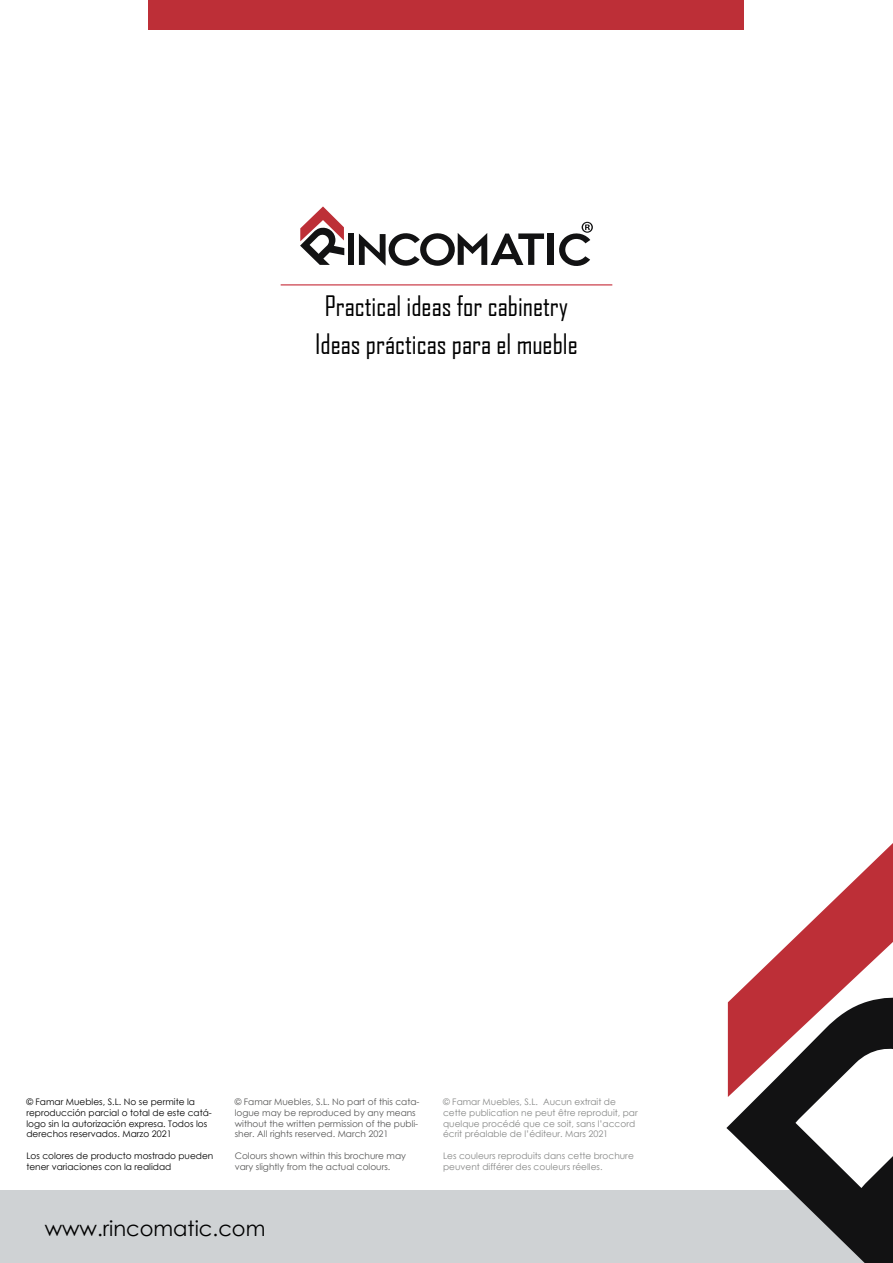
<style>
.page{position:relative;width:893px;height:1263px;background:#fff}
.page>*{position:absolute;margin:0;border:0;box-sizing:border-box;transform-origin:0 0}
.t1{font:27px/38.1px "Agency FB";color:#000;text-align:center}
.t2{font:21px "Century Gothic";color:#000}
.t3{font:9px/10.8px "Century Gothic";color:#868786}
.t4{font:9px/10.8px "Century Gothic";color:#565655}
.t5{font:9px/10.8px "Century Gothic";color:#000}
</style>
<div class="page">
<div style="left:0;top:1191px;width:893px;height:72px;background:#cfd2d4"></div>
<svg style="left:559px;top:222px;width:34px;height:44px"></svg>
<div style="left:548px;top:233px;width:6px;height:32px;background:#121213"></div>
<div style="left:349px;top:234px;width:5px;height:31px;background:#121213"></div>
<svg style="left:300px;top:206px;width:44px;height:59px"></svg>
<svg style="left:359px;top:233px;width:185px;height:33px"></svg>
<div style="left:149px;top:0;width:595px;height:30px;background:#bd2f37"></div>
<hr style="left:281px;top:285px;width:331px;height:1px;background:#be111f">
<svg style="left:726px;top:1002px;width:167px;height:261px"></svg>
<svg style="left:728px;top:843px;width:165px;height:254px"></svg>
<h1 class="t1" style="left:315px;top:286px;width:264px">Practical ideas for cabinetry<br>Ideas prácticas para el mueble</h1>
<p class="t5" style="left:26px;top:1096px;width:187px">© Famar Muebles, S.L. No se permite la reproducción parcial o total de este catá&shy;logo sin la autorización expresa. Todos los derechos reservados. Marzo 2021</p>
<p class="t5" style="left:26px;top:1150px;width:189px">Los colores de producto mostrado pueden tener variaciones con la realidad</p>
<p class="t4" style="left:235px;top:1096px;width:186px">© Famar Muebles, S.L. No part of this cata&shy;logue may be reproduced by any means without the written permission of the publi&shy;sher. All rights reserved. March 2021</p>
<p class="t4" style="left:235px;top:1150px;width:173px">Colours shown within this brochure may vary slightly from the actual colours.</p>
<p class="t3" style="left:443px;top:1096px;width:196px">© Famar Muebles, S.L. Aucun extrait de cette publication ne peut être reproduit, par quelque procédé que ce soit, sans l’accord écrit préalable de l’éditeur. Mars 2021</p>
<p class="t3" style="left:443px;top:1150px;width:192px">Les couleurs reproduits dans cette brochure peuvent différer des couleurs réelles.</p>
<h2 class="t2" style="left:45px;top:1214px;width:222px">www.rincomatic.com</h2>
</div>
